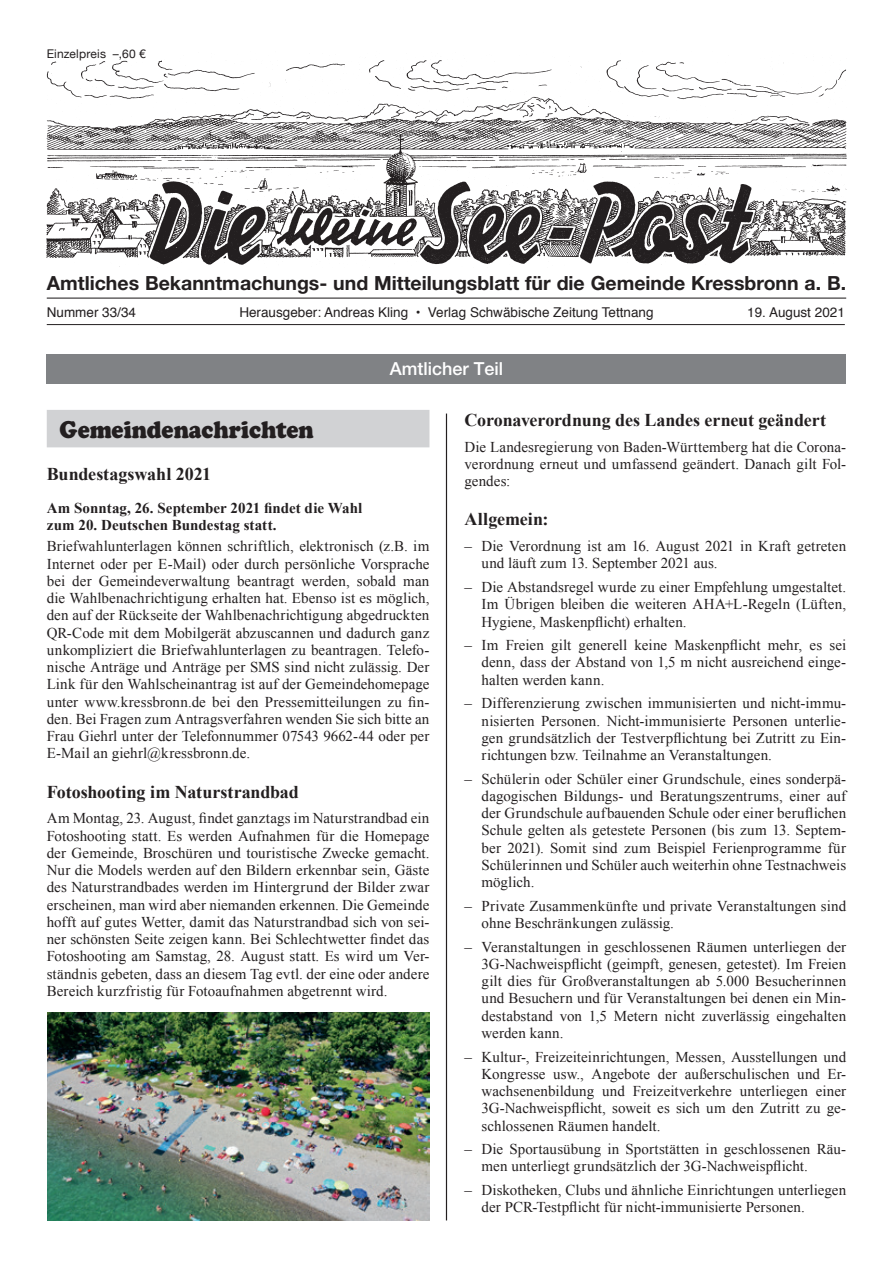
<style>
.page{position:relative;width:893px;height:1263px;background:#fff}
.page>*{position:absolute;margin:0;border:0;box-sizing:border-box;transform-origin:0 0}
.t1{font:24px "Cooper Black Std";color:#231f20;scale:.9 1}
.t2{font:700 19.5px "Helvetica Neue LT Std";color:#231f20}
.t3{font:700 18px "Times New Roman";letter-spacing:-.005em;color:#231f20}
.t4{font:500 18px "Helvetica Neue LT Std";color:#fff}
.t5{font:15px/17.2px "Times New Roman";letter-spacing:.005em;color:#231f20;text-align:justify}
.t6{font:700 15px/17.2px "Times New Roman";letter-spacing:.005em;color:#231f20}
.t7{font:13.5px "Helvetica";color:#231f20}
.t8{font:12px "Helvetica Neue";letter-spacing:.015em;color:#231f20}
</style>
<div class="page">
<img style="left:47px;top:60px;width:799px;height:207px">
<hr style="left:47px;top:324px;width:798px;height:1px;background:#231f20">
<hr style="left:47px;top:298px;width:799px;height:1px;background:#231f20">
<div style="left:47px;top:410px;width:382px;height:37px;background:#d1d2d4"></div>
<hr style="left:446px;top:414px;width:1px;height:806px;background:#231f20">
<div style="left:47px;top:354px;width:799px;height:30px;background:#808285"></div>
<img style="left:48px;top:1012px;width:381px;height:208px">
<p class="t8" style="left:47px;top:45px;width:101px">Einzelpreis –,60 €</p>
<h2 class="t2" style="left:47px;top:271px;width:801px">Amtliches Bekanntmachungs- und Mitteilungsblatt für die Gemeinde Kressbronn a. B.</h2>
<p class="t7" style="left:47px;top:302px;width:91px">Nummer 33/34</p>
<p class="t7" style="left:239px;top:302px;width:416px">Herausgeber: Andreas Kling • Verlag Schwäbische Zeitung Tettnang</p>
<p class="t7" style="left:747px;top:302px;width:99px">19. August 2021</p>
<p class="t4" style="left:390px;top:358px;width:115px">Amtlicher Teil</p>
<h1 class="t1" style="left:60px;top:415px;width:284px">Gemeindenachrichten</h1>
<p class="t3" style="left:47px;top:462px;width:166px">Bundestagswahl 2021</p>
<p class="t6" style="left:47px;top:498px;width:317px">Am Sonntag, 26. September 2021 findet die Wahl zum 20. Deutschen Bundestag statt.</p>
<p class="t5" style="left:47px;top:537px;width:384px">Briefwahlunterlagen können schriftlich, elektronisch (z.B. im Internet oder per E-Mail) oder durch persönliche Vorsprache bei der Gemeindeverwaltung beantragt werden, sobald man die Wahlbenachrichtigung erhalten hat. Ebenso ist es möglich, den auf der Rückseite der Wahlbenachrichtigung abgedruckten QR-Code mit dem Mobilgerät abzuscannen und dadurch ganz unkompliziert die Briefwahlunterlagen zu beantragen. Telefo&shy;nische Anträge und Anträge per SMS sind nicht zulässig. Der Link für den Wahlscheinantrag ist auf der Gemeindehomepage unter www.kressbronn.de bei den Pressemitteilungen zu fin&shy;den. Bei Fragen zum Antragsverfahren wenden Sie sich bitte an Frau Giehrl unter der Telefonnummer 07543 9662-44 oder per E-Mail an giehrl@kressbronn.de.</p>
<p class="t3" style="left:47px;top:779px;width:254px">Fotoshooting im Naturstrandbad</p>
<p class="t5" style="left:47px;top:809px;width:384px">Am Montag, 23. August, findet ganztags im Naturstrandbad ein Fotoshooting statt. Es werden Aufnahmen für die Homepage der Gemeinde, Broschüren und touristische Zwecke gemacht.<br>Nur die Models werden auf den Bildern erkennbar sein, Gäste des Naturstrandbades werden im Hintergrund der Bilder zwar erscheinen, man wird aber niemanden erkennen. Die Gemeinde hofft auf gutes Wetter, damit das Naturstrandbad sich von sei&shy;ner schönsten Seite zeigen kann. Bei Schlechtwetter findet das Fotoshooting am Samstag, 28. August statt. Es wird um Ver&shy;ständnis gebeten, dass an diesem Tag evtl. der eine oder andere Bereich kurzfristig für Fotoaufnahmen abgetrennt wird.</p>
<p class="t3" style="left:465px;top:407px;width:363px">Coronaverordnung des Landes erneut geändert</p>
<p class="t5" style="left:465px;top:438px;width:383px">Die Landesregierung von Baden-Württemberg hat die Corona&shy;verordnung erneut und umfassend geändert. Danach gilt Fol&shy;gendes:</p>
<p class="t3" style="left:465px;top:507px;width:85px">Allgemein:</p>
<p class="t5" style="left:482px;top:537px;width:366px;text-indent:-17px">– Die Verordnung ist am 16. August 2021 in Kraft getreten und läuft zum 13. September 2021 aus.</p>
<p class="t5" style="left:482px;top:578px;width:366px;text-indent:-17px">– Die Abstandsregel wurde zu einer Empfehlung umgestaltet.<br>Im Übrigen bleiben die weiteren AHA+L-Regeln (Lüften, Hygiene, Maskenpflicht) erhalten.</p>
<p class="t5" style="left:482px;top:636px;width:366px;text-indent:-17px">– Im Freien gilt generell keine Maskenpflicht mehr, es sei denn, dass der Abstand von 1,5 m nicht ausreichend einge&shy;halten werden kann.</p>
<p class="t5" style="left:482px;top:694px;width:366px;text-indent:-17px">– Differenzierung zwischen immunisierten und nicht-immu&shy;nisierten Personen. Nicht-immunisierte Personen unterlie&shy;gen grundsätzlich der Testverpflichtung bei Zutritt zu Ein&shy;richtungen bzw. Teilnahme an Veranstaltungen.</p>
<p class="t5" style="left:482px;top:770px;width:366px;text-indent:-17px">– Schülerin oder Schüler einer Grundschule, eines sonderpä&shy;dagogischen Bildungs- und Beratungszentrums, einer auf der Grundschule aufbauenden Schule oder einer beruflichen Schule gelten als getestete Personen (bis zum 13. Septem&shy;ber 2021). Somit sind zum Beispiel Ferienprogramme für Schülerinnen und Schüler auch weiterhin ohne Testnachweis möglich.</p>
<p class="t5" style="left:482px;top:897px;width:366px;text-indent:-17px">– Private Zusammenkünfte und private Veranstaltungen sind ohne Beschränkungen zulässig.</p>
<p class="t5" style="left:482px;top:938px;width:366px;text-indent:-17px">– Veranstaltungen in geschlossenen Räumen unterliegen der 3G-Nachweispflicht (geimpft, genesen, getestet). Im Freien gilt dies für Großveranstaltungen ab 5.000 Besucherinnen und Besuchern und für Veranstaltungen bei denen ein Min&shy;destabstand von 1,5 Metern nicht zuverlässig eingehalten werden kann.</p>
<p class="t5" style="left:482px;top:1048px;width:366px;text-indent:-17px">– Kultur-, Freizeiteinrichtungen, Messen, Ausstellungen und Kongresse usw., Angebote der außerschulischen und Er&shy;wachsenenbildung und Freizeitverkehre unterliegen einer 3G-Nachweispflicht, soweit es sich um den Zutritt zu ge&shy;schlossenen Räumen handelt.</p>
<p class="t5" style="left:482px;top:1140px;width:366px;text-indent:-17px">– Die Sportausübung in Sportstätten in geschlossenen Räu&shy;men unterliegt grundsätzlich der 3G-Nachweispflicht.</p>
<p class="t5" style="left:482px;top:1181px;width:366px;text-indent:-17px">– Diskotheken, Clubs und ähnliche Einrichtungen unterliegen der PCR-Testpflicht für nicht-immunisierte Personen.</p>
</div>
